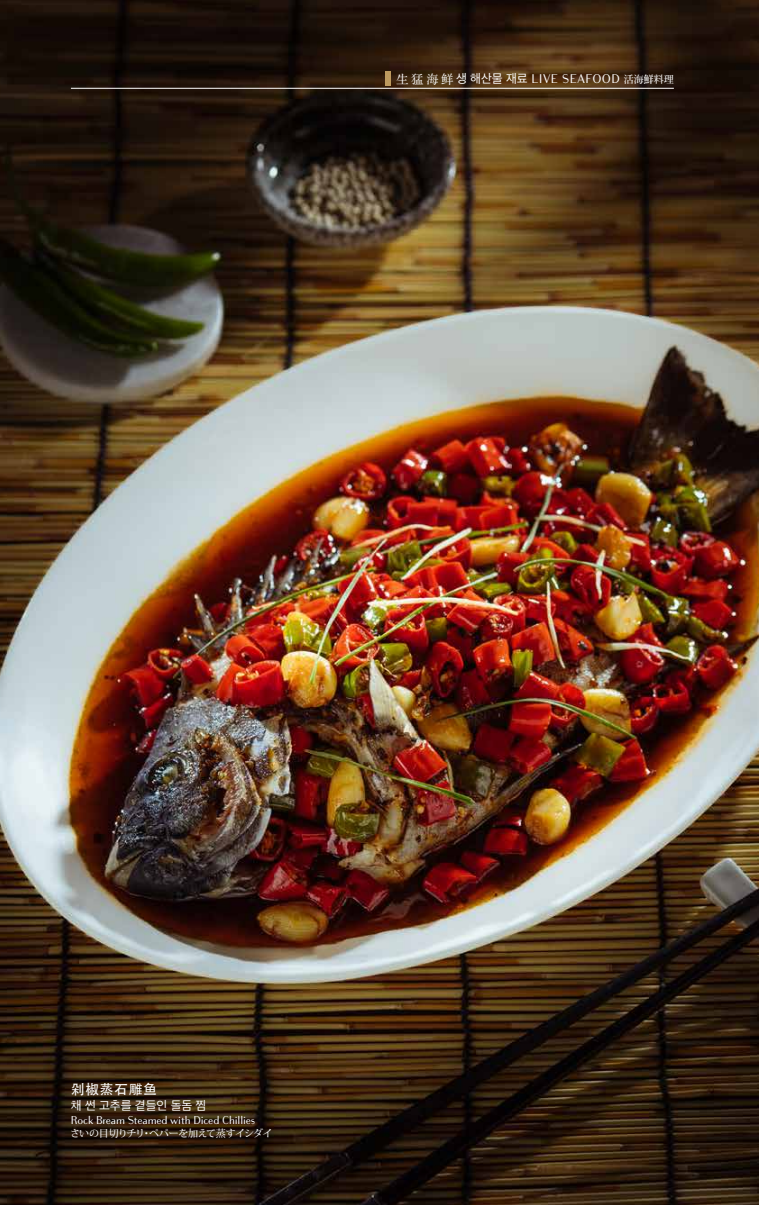
<style>
.page{position:relative;width:759px;height:1205px;background:#fff}
.page>*{position:absolute;margin:0;border:0;box-sizing:border-box;transform-origin:0 0}
.t1{font:500 13.75px "ST Heiti TC";letter-spacing:.05em;color:#fff}
.t2{font:12.5px "Bodoni Sans Text";letter-spacing:.05em;color:#fff}
.t3{font:12.5px "Apple SD Gothic Neo";color:#fff}
.t4{font:11.25px "Bodoni Sans Text";color:#fff}
.t5{font:500 10px "Koz Min Pr 6 N";letter-spacing:-.04em;color:#fff}
.s1{font-family:"ST Songti TC Regular"}
.s2{font-family:"Apple SD Gothic Neo"}
.s3{font-family:"Koz Min Pr 6 N";font-weight:500;font-size:10px}
.s4{font-family:"Koz Min Pr 6 N";font-weight:700;font-size:10px}
</style>
<div class="page">
<img style="left:0;top:0;width:758px;height:1205px">
<div style="left:385px;top:71px;width:5px;height:14px;background:#bd9a5f"></div>
<hr style="left:71px;top:88px;width:602px;height:1px;background:#fff">
<p class="t2" style="left:396px;top:71px;width:279px"><span class="s1">生猛海鲜</span> <span class="s2">생 해산물 재료</span> LIVE SEAFOOD <span class="s3">活海</span><span class="s4">鮮</span><span class="s3">料理</span></p>
<p class="t1" style="left:71px;top:1081px;width:87px">剁椒蒸石雕鱼</p>
<p class="t3" style="left:71px;top:1097px;width:137px">채 썬 고추를 곁들인 돌돔 찜</p>
<p class="t4" style="left:71px;top:1113px;width:185px">Rock Bream Steamed with Diced Chillies</p>
<p class="t5" style="left:70px;top:1128px;width:203px">さいの目切りチリ・ペパーを加えて蒸すイシダイ</p>
</div>
